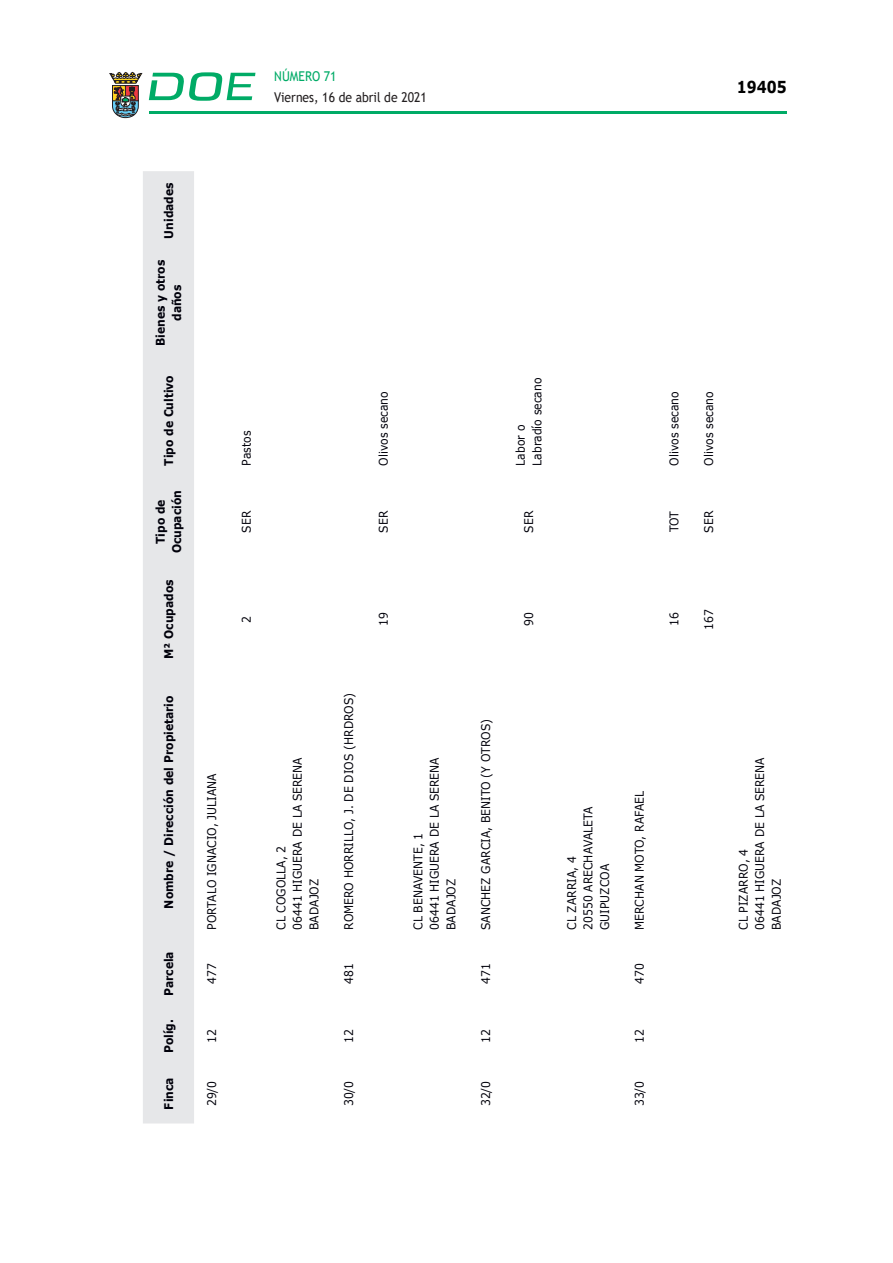
<style>
.page{position:relative;width:893px;height:1263px;background:#fff}
.page>*{position:absolute;margin:0;border:0;box-sizing:border-box;transform-origin:0 0}
.t1{font:700 16.5px "Verdana";color:#000;scale:.85 1}
.t2{font:13.5px "Trebuchet MS";color:#231f20;scale:.9 1}
.t3{font:13.5px "Trebuchet MS";color:#00ab67;scale:.9 1}
.t4{font:12px/16.5px "Verdana";color:#00000a;scale:.9 1}
.t5{font:700 12px/16.5px "Verdana";color:#00000a;text-align:center;scale:.9 1}
</style>
<div class="page">
<hr style="left:149px;top:111px;width:638px;height:3px;background:#00ab66">
<svg style="left:109px;top:72px;width:33px;height:46px"></svg>
<svg style="left:149px;top:72px;width:106px;height:29px"></svg>
<div style="left:143px;top:171px;width:51px;height:952px;background:#e6e7e9"></div>
<p class="t3" style="left:274px;top:67px;width:71px">NÚMERO 71</p>
<p class="t2" style="left:274px;top:88px;width:171px">Viernes, 16 de abril de 2021</p>
<h1 class="t1" style="left:737px;top:75px;width:60px">19405</h1>
<p class="t5" style="left:160px;top:239px;width:64px;rotate:-90deg">Unidades</p>
<p class="t5" style="left:152px;top:346px;width:97px;rotate:-90deg">Bienes y otros daños</p>
<p class="t5" style="left:160px;top:466px;width:102px;rotate:-90deg">Tipo de Cultivo</p>
<p class="t5" style="left:152px;top:553px;width:72px;rotate:-90deg">Tipo de<br>Ocupación</p>
<p class="t5" style="left:160px;top:659px;width:90px;rotate:-90deg">M² Ocupados</p>
<p class="t5" style="left:160px;top:909px;width:238px;rotate:-90deg">Nombre / Dirección del Propietario</p>
<p class="t5" style="left:160px;top:996px;width:51px;rotate:-90deg">Parcela</p>
<p class="t5" style="left:160px;top:1053px;width:39px;rotate:-90deg">Políg.</p>
<p class="t5" style="left:160px;top:1109px;width:37px;rotate:-90deg">Finca</p>
<p class="t4" style="left:203px;top:930px;width:175px;rotate:-90deg">PORTALO IGNACIO, JULIANA</p>
<p class="t4" style="left:203px;top:984px;width:24px;rotate:-90deg">477</p>
<p class="t4" style="left:203px;top:1043px;width:17px;rotate:-90deg">12</p>
<p class="t4" style="left:203px;top:1106px;width:30px;rotate:-90deg">29/0</p>
<p class="t4" style="left:238px;top:466px;width:40px;rotate:-90deg">Pastos</p>
<p class="t4" style="left:238px;top:533px;width:26px;rotate:-90deg">SER</p>
<p class="t4" style="left:238px;top:623px;width:9px;rotate:-90deg">2</p>
<p class="t4" style="left:375px;top:466px;width:84px;rotate:-90deg">Olivos secano</p>
<p class="t4" style="left:375px;top:533px;width:26px;rotate:-90deg">SER</p>
<p class="t4" style="left:375px;top:626px;width:17px;rotate:-90deg">19</p>
<p class="t4" style="left:273px;top:930px;width:193px;rotate:-90deg">CL COGOLLA, 2<br>06441 HIGUERA DE LA SERENA<br>BADAJOZ</p>
<p class="t4" style="left:340px;top:930px;width:265px;rotate:-90deg">ROMERO HORRILLO, J. DE DIOS (HRDROS)</p>
<p class="t4" style="left:340px;top:984px;width:24px;rotate:-90deg">481</p>
<p class="t4" style="left:340px;top:1043px;width:17px;rotate:-90deg">12</p>
<p class="t4" style="left:340px;top:1106px;width:30px;rotate:-90deg">30/0</p>
<p class="t4" style="left:512px;top:466px;width:99px;rotate:-90deg">Labor o<br>Labradío secano</p>
<p class="t4" style="left:520px;top:533px;width:26px;rotate:-90deg">SER</p>
<p class="t4" style="left:520px;top:626px;width:17px;rotate:-90deg">90</p>
<p class="t4" style="left:410px;top:930px;width:193px;rotate:-90deg">CL BENAVENTE, 1<br>06441 HIGUERA DE LA SERENA<br>BADAJOZ</p>
<p class="t4" style="left:477px;top:930px;width:236px;rotate:-90deg">SANCHEZ GARCIA, BENITO (Y OTROS)</p>
<p class="t4" style="left:477px;top:984px;width:24px;rotate:-90deg">471</p>
<p class="t4" style="left:477px;top:1043px;width:17px;rotate:-90deg">12</p>
<p class="t4" style="left:477px;top:1106px;width:30px;rotate:-90deg">32/0</p>
<p class="t4" style="left:666px;top:466px;width:84px;rotate:-90deg">Olivos secano</p>
<p class="t4" style="left:666px;top:532px;width:25px;rotate:-90deg">TOT</p>
<p class="t4" style="left:700px;top:466px;width:84px;rotate:-90deg">Olivos secano</p>
<p class="t4" style="left:700px;top:533px;width:26px;rotate:-90deg">SER</p>
<p class="t4" style="left:666px;top:626px;width:17px;rotate:-90deg">16</p>
<p class="t4" style="left:700px;top:630px;width:24px;rotate:-90deg">167</p>
<p class="t4" style="left:563px;top:930px;width:138px;rotate:-90deg">CL ZARRIA, 4<br>20550 ARECHAVALETA<br>GUIPUZCOA</p>
<p class="t4" style="left:631px;top:930px;width:156px;rotate:-90deg">MERCHAN MOTO, RAFAEL</p>
<p class="t4" style="left:631px;top:984px;width:24px;rotate:-90deg">470</p>
<p class="t4" style="left:631px;top:1043px;width:17px;rotate:-90deg">12</p>
<p class="t4" style="left:631px;top:1106px;width:30px;rotate:-90deg">33/0</p>
<p class="t4" style="left:735px;top:930px;width:193px;rotate:-90deg">CL PIZARRO, 4<br>06441 HIGUERA DE LA SERENA<br>BADAJOZ</p>
</div>
